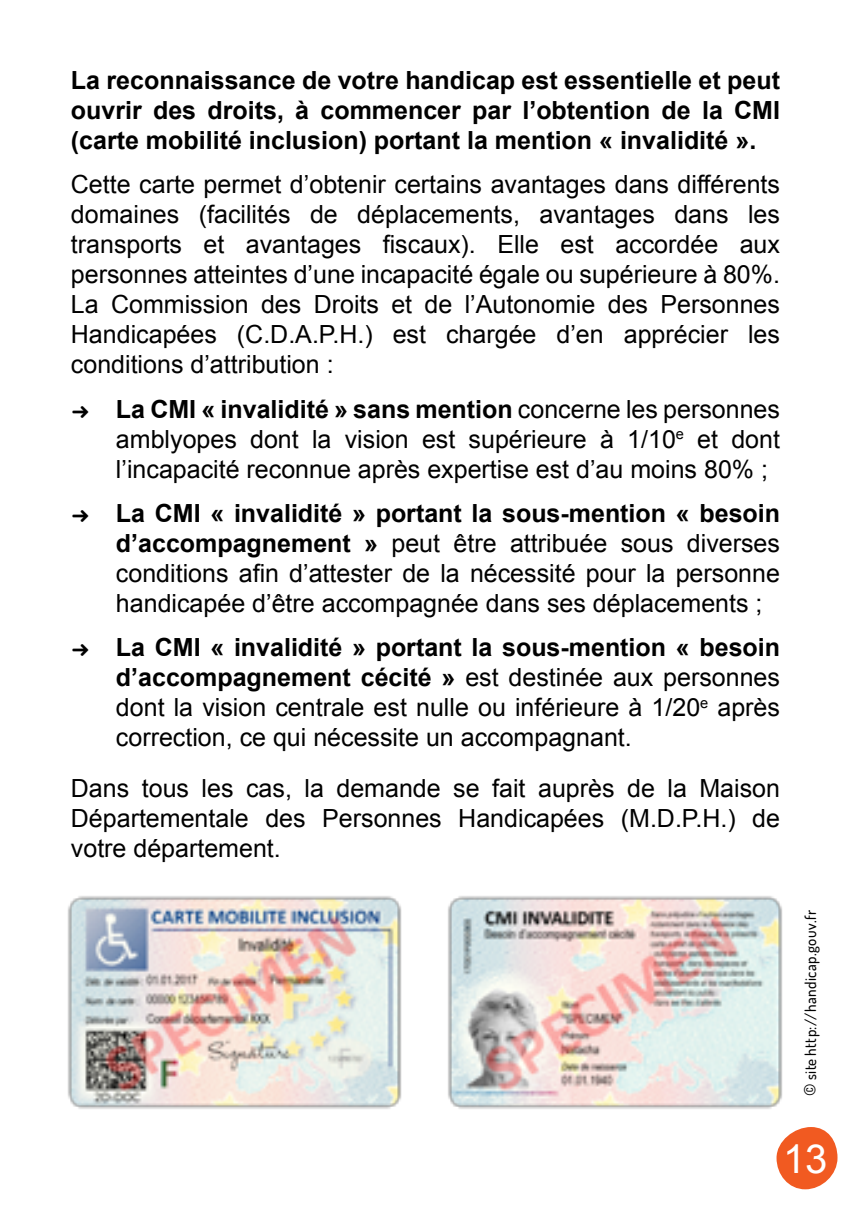
<style>
.page{position:relative;width:851px;height:1205px;background:#fff}
.page>*{position:absolute;margin:0;border:0;box-sizing:border-box;transform-origin:0 0}
.t1{font:40px "Arial";color:#fff}
.t2{font:25px/30px "Arial";color:#000;text-align:justify}
.t3{font:700 25px/30px "Arial";color:#000;text-align:justify}
.texte_adresse{font:500 15px "Dosis";letter-spacing:.025em;color:#000}
.s1{font-family:"Dosis";font-weight:700}
.s2{font-weight:700}
.s3{font-size:17.5px}
</style>
<div class="page">
<svg style="left:776px;top:1127px;width:61px;height:62px"></svg>
<img style="left:67px;top:896px;width:335px;height:213px">
<img style="left:448px;top:896px;width:355px;height:265px">
<p class="t3" style="left:71px;top:66px;width:710px">La reconnaissance de votre handicap est essentielle et peut ouvrir des droits, à commencer par l’obtention de la CMI (carte mobilité inclusion) portant la mention « invalidité ».</p>
<p class="t2" style="left:71px;top:170px;width:710px">Cette carte permet d’obtenir certains avantages dans différents domaines (facilités de déplacements, avantages dans les transports et avantages fiscaux). Elle est accordée aux personnes atteintes d’une incapacité égale ou supérieure à 80%.<br>La Commission des Droits et de l’Autonomie des Personnes Handicapées (C.D.A.P.H.) est chargée d’en apprécier les conditions d’attribution :</p>
<p class="t2" style="left:116px;top:394px;width:665px;text-indent:-45px"><span class="s1">→</span> <span class="s2">La CMI « invalidité » sans mention</span> concerne les personnes amblyopes dont la vision est supérieure à 1/10<sup>e</sup> et dont l’incapacité reconnue après expertise est d’au moins 80% ;</p>
<p class="t2" style="left:116px;top:498px;width:665px;text-indent:-45px"><span class="s1">→</span> <span class="s2">La CMI « invalidité » portant la sous-mention « besoin d’accompagnement »</span> peut être attribuée sous diverses conditions afin d’attester de la nécessité pour la personne handicapée d’être accompagnée dans ses déplacements ;</p>
<p class="t2" style="left:116px;top:632px;width:665px;text-indent:-45px"><span class="s1">→</span> <span class="s2">La CMI « invalidité » portant la sous-mention « besoin d’accompagnement cécité »</span> est destinée aux personnes dont la vision centrale est nulle ou inférieure à 1/20<sup>e</sup> après correction, ce qui nécessite un accompagnant.</p>
<p class="t2" style="left:71px;top:774px;width:710px">Dans tous les cas, la demande se fait auprès de la Maison Départementale des Personnes Handicapées (M.D.P.H.) de votre département.</p>
<p class="texte_adresse" style="left:800px;top:1096px;width:188px;rotate:-90deg"><span class="s3">©</span> site http://handicap.gouv.fr</p>
<h1 class="t1" style="left:782px;top:1132px;width:46px">13</h1>
</div>
